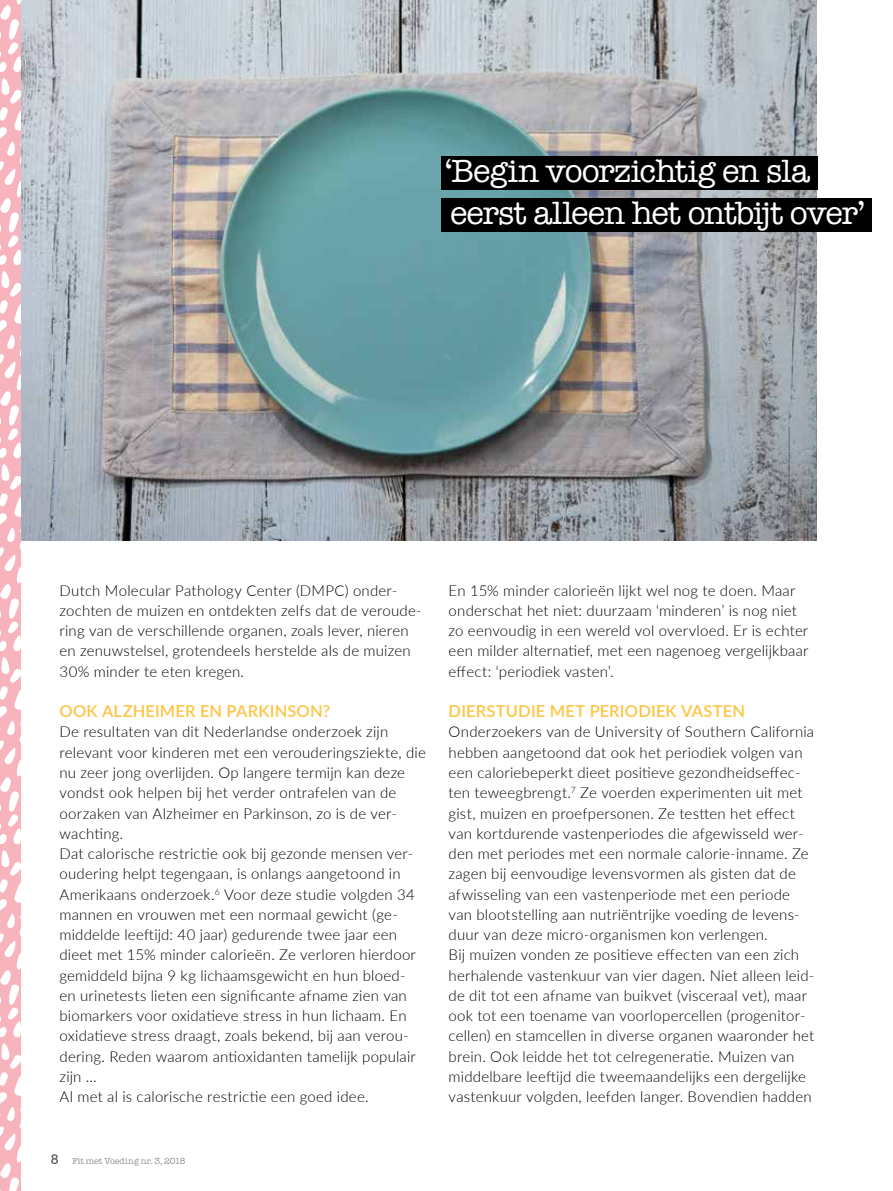
<style>
.page{position:relative;width:893px;height:1191px;background:#fff}
.page>*{position:absolute;margin:0;border:0;box-sizing:border-box;transform-origin:0 0}
.t1{font:33px/42px "American Typewriter";letter-spacing:-.03em;color:#fff}
.t2{font:600 16.5px "Lato";letter-spacing:.01em;color:#fec443}
.t3{font:300 15px/20.2px "Lato";letter-spacing:.01em;color:#000}
.t4{font:9px "American Typewriter";letter-spacing:-.005em;color:#919396}
.s1{font-family:"Lato";font-weight:500;font-size:13.5px;color:#4d4d4f}
</style>
<div class="page">
<img style="left:21px;top:0;width:795px;height:540px">
<svg style="left:0;top:0;width:21px;height:1191px;fill:#f8b4bd"></svg>
<div style="left:441px;top:198px;width:430px;height:33px;background:#000"></div>
<div style="left:441px;top:156px;width:376px;height:33px;background:#000"></div>
<h1 class="t1" style="left:445px;top:149px;width:422px">‘Begin voorzichtig en sla eerst alleen het ontbijt over’</h1>
<p class="t3" style="left:60px;top:579px;width:364px">Dutch Molecular Pathology Center (DMPC) onder&shy;zochten de muizen en ontdekten zelfs dat de veroude&shy;ring van de verschillende organen, zoals lever, nieren en zenuwstelsel, grotendeels herstelde als de muizen 30% minder te eten kregen.</p>
<p class="t2" style="left:60px;top:699px;width:272px">OOK ALZHEIM ER EN PARKINSON?</p>
<p class="t3" style="left:60px;top:721px;width:368px">De resultaten van dit Nederlandse onderzoek zijn relevant voor kinderen met een verouderingsziekte, die nu zeer jong overlijden. Op langere termijn kan deze vondst ook helpen bij het verder ontrafelen van de oorzaken van Alzheimer en Parkinson, zo is de ver&shy;wachting.<br>Dat calorische restrictie ook bij gezonde mensen ver&shy;oudering helpt tegengaan, is onlangs aangetoond in Amerikaans onderzoek.<sup>6</sup> Voor deze studie volgden 34 mannen en vrouwen met een normaal gewicht (ge&shy;middelde leeftijd: 40 jaar) gedurende twee jaar een dieet met 15% minder calorieën. Ze verloren hierdoor gemiddeld bijna 9 kg lichaamsgewicht en hun bloed-<br>en urinetests lieten een significante afname zien van biomarkers voor oxidatieve stress in hun lichaam. En oxidatieve stress draagt, zoals bekend, bij aan verou&shy;dering. Reden waarom antioxidanten tamelijk populair zijn …<br>Al met al is calorische restrictie een goed idee.</p>
<p class="t4" style="left:51px;top:1154px;width:136px"><span class="s1">8</span> Fit met Voeding nr. 3, 2018</p>
<p class="t3" style="left:449px;top:579px;width:361px">En 15% minder calorieën lijkt wel nog te doen. Maar onderschat het niet: duurzaam ‘minderen’ is nog niet zo eenvoudig in een wereld vol overvloed. Er is echter een milder alternatief, met een nagenoeg vergelijkbaar effect: ‘periodiek vasten’.</p>
<p class="t2" style="left:449px;top:699px;width:298px">DIERSTUDIE M ET PERIODIEK VASTEN</p>
<p class="t3" style="left:449px;top:721px;width:367px">Onderzoekers van de University of Southern California hebben aangetoond dat ook het periodiek volgen van een caloriebeperkt dieet positieve gezondheidseffec&shy;ten teweegbrengt.<sup>7</sup> Ze voerden experimenten uit met gist, muizen en proefpersonen. Ze testten het effect van kortdurende vastenperiodes die afgewisseld wer&shy;den met periodes met een normale calorie-inname. Ze zagen bij eenvoudige levensvormen als gisten dat de afwisseling van een vastenperiode met een periode van blootstelling aan nutriëntrijke voeding de levens&shy;duur van deze micro-organismen kon verlengen.<br>Bij muizen vonden ze positieve effecten van een zich herhalende vastenkuur van vier dagen. Niet alleen leid&shy;de dit tot een afname van buikvet (visceraal vet), maar ook tot een toename van voorlopercellen (progenitor&shy;cellen) en stamcellen in diverse organen waaronder het brein. Ook leidde het tot celregeneratie. Muizen van middelbare leeftijd die tweemaandelijks een dergelijke vastenkuur volgden, leefden langer. Bovendien hadden</p>
</div>
